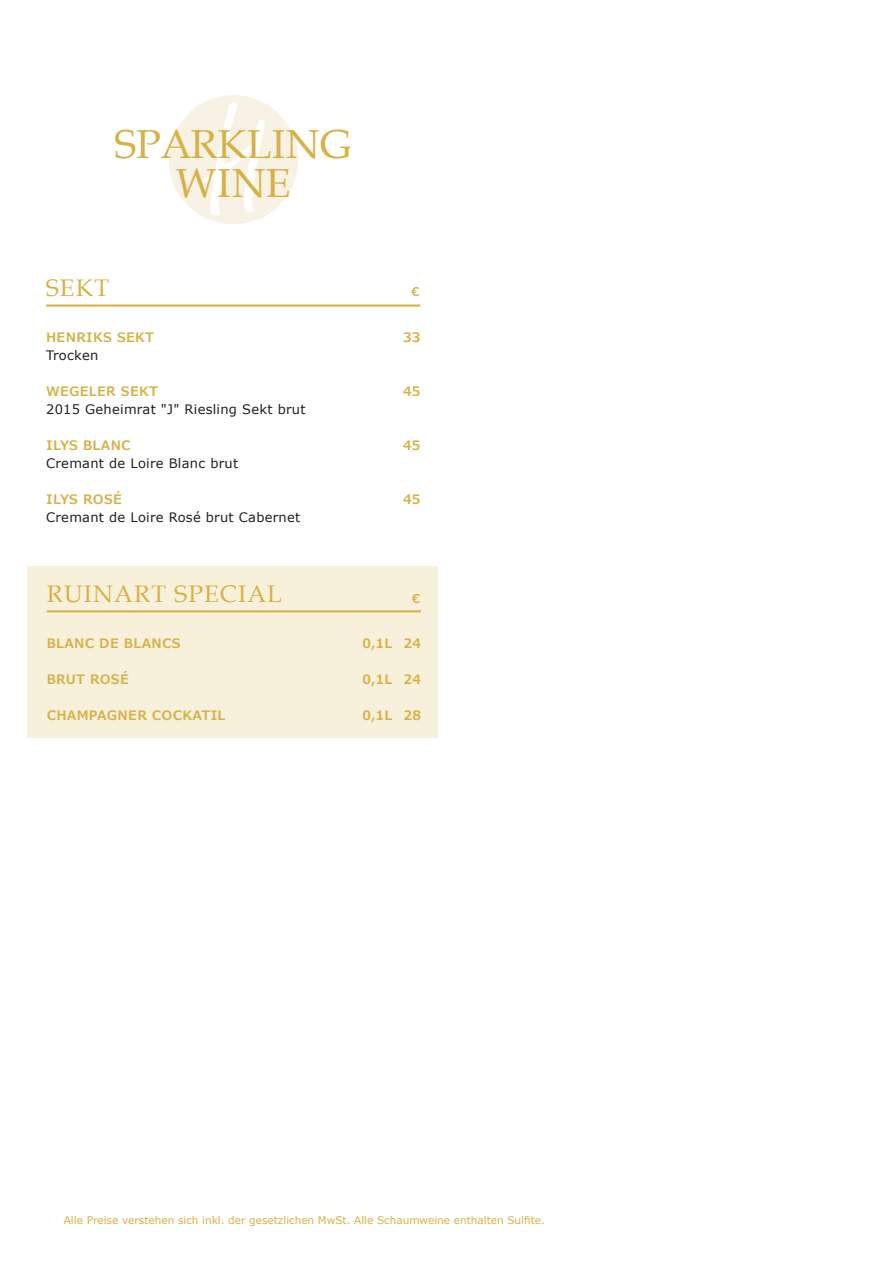
<style>
.page{position:relative;width:893px;height:1263px;background:#fff}
.page>*{position:absolute;margin:0;border:0;box-sizing:border-box;transform-origin:0 0}
.t1{font:40.5px/39px "Book Antiqua";color:#d8b145;text-align:center}
.t2{font:24px "Book Antiqua";letter-spacing:.05em;color:#d8b145}
.t3{font:600 13.05px "Verdana Pro";letter-spacing:.02em;color:#d8b145}
.t4{font:13.05px "Verdana";letter-spacing:.02em;color:#231f20}
.t5{font:600 12px "Verdana Pro";color:#d8b145}
.t6{font:10.5px "Verdana";color:#d8b145}
</style>
<div class="page">
<img style="left:169px;top:95px;width:129px;height:129px">
<div style="left:28px;top:566px;width:410px;height:171px;background:#f7f0db"></div>
<hr style="left:47px;top:610px;width:374px;height:2px;background:#d8b145">
<hr style="left:46px;top:304px;width:374px;height:3px;background:#d8b145">
<h1 class="t1" style="left:115px;top:124px;width:238px">SPARKLING<br>WINE</h1>
<h2 class="t2" style="left:46px;top:271px;width:65px">SEKT</h2>
<p class="t5" style="left:411px;top:284px;width:9px">€</p>
<p class="t3" style="left:46px;top:329px;width:110px">HENRIKS SEKT</p>
<p class="t4" style="left:46px;top:346px;width:54px">Trocken</p>
<p class="t3" style="left:46px;top:383px;width:113px">WEGELER SEKT</p>
<p class="t4" style="left:46px;top:400px;width:261px">2015 Geheimrat "J" Riesling Sekt brut</p>
<p class="t3" style="left:46px;top:437px;width:86px">ILYS BLANC</p>
<p class="t4" style="left:46px;top:454px;width:194px">Cremant de Loire Blanc brut</p>
<p class="t3" style="left:46px;top:491px;width:77px">ILYS ROSÉ</p>
<p class="t4" style="left:46px;top:508px;width:256px">Cremant de Loire Rosé brut Cabernet</p>
<p class="t3" style="left:403px;top:329px;width:19px">33</p>
<p class="t3" style="left:403px;top:383px;width:19px">45</p>
<p class="t3" style="left:403px;top:437px;width:19px">45</p>
<p class="t3" style="left:403px;top:491px;width:19px">45</p>
<h2 class="t2" style="left:47px;top:577px;width:237px">RUINART SPECIAL</h2>
<p class="t5" style="left:412px;top:591px;width:9px">€</p>
<p class="t3" style="left:47px;top:635px;width:135px">BLANC DE BLANCS</p>
<p class="t3" style="left:362px;top:635px;width:60px">0,1L 24</p>
<p class="t3" style="left:47px;top:671px;width:84px">BRUT ROSÉ</p>
<p class="t3" style="left:362px;top:671px;width:60px">0,1L 24</p>
<p class="t3" style="left:47px;top:707px;width:180px">CHAMPAGNER COCKATIL</p>
<p class="t3" style="left:362px;top:707px;width:60px">0,1L 28</p>
<p class="t6" style="left:64px;top:1213px;width:483px">Alle Preise verstehen sich inkl. der gesetzlichen MwSt. Alle Schaumweine enthalten Sulfite.</p>
</div>
